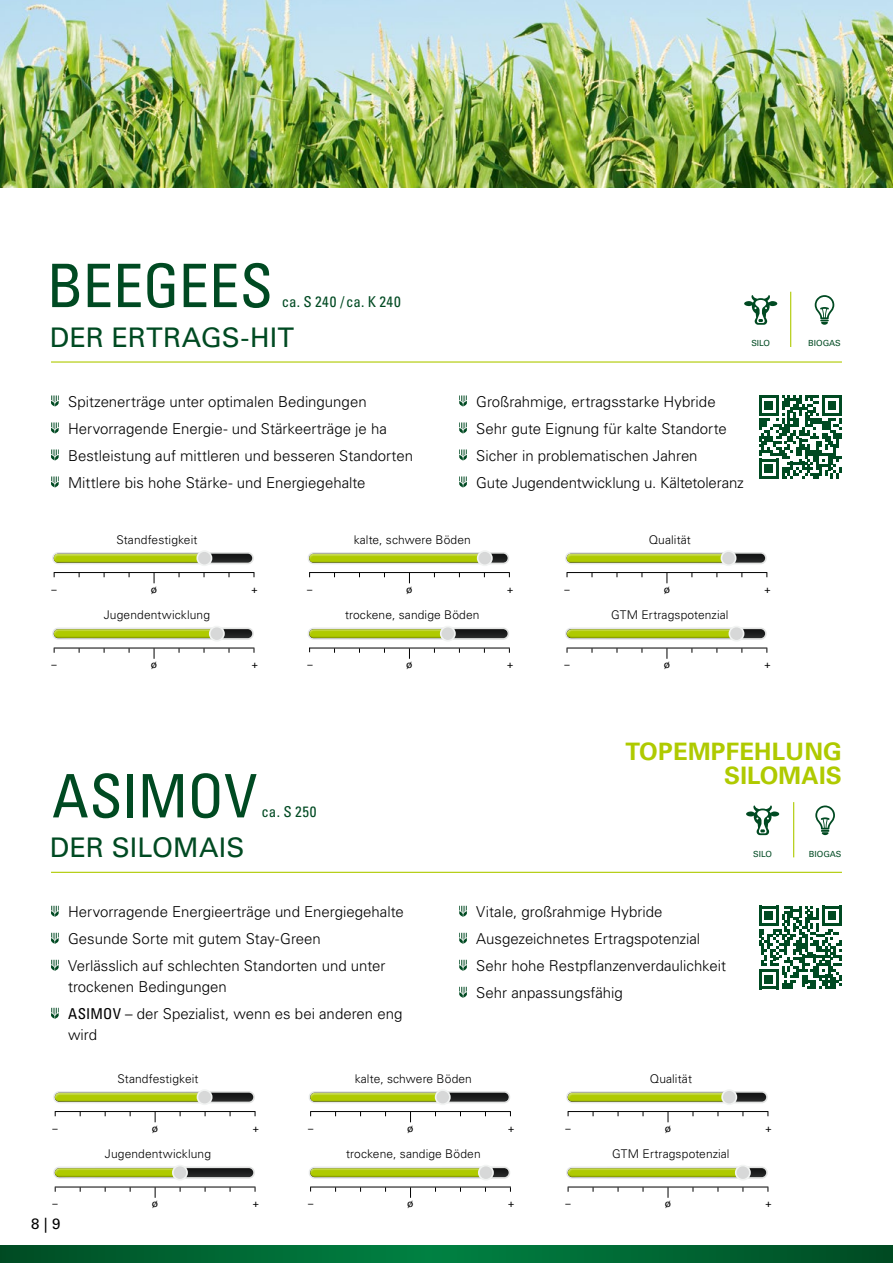
<style>
.page{position:relative;width:893px;height:1263px;background:#fff}
.page>*{position:absolute;margin:0;border:0;box-sizing:border-box;transform-origin:0 0}
.t1{font:condensed 60px "Univers LT Std";letter-spacing:-.005em;color:#004a22}
.t2{font:27px "Univers LT Std";letter-spacing:.005em;color:#004a22}
.t3{font:700 24px/24px "Univers LT Std";letter-spacing:.01em;color:#afca00;text-align:right}
.t4{font:300 15px/27px "Univers LT Std";color:#000}
.t5{font:condensed 15px "Univers LT Std";letter-spacing:.025em;color:#004a22}
.t6{font:15px "Univers LT Std";color:#000}
.t7{font:300 12px "Univers LT Std";letter-spacing:.01em;color:#000}
.t8{font:10.5px "Univers LT Std";color:#000}
.t9{font:8.4px "Univers LT Std";color:#004a22}
.s1{font-weight:400;font-stretch:condensed}
</style>
<div class="page">
<svg style="left:0;top:1246px;width:893px;height:17px;background:#063"></svg>
<img style="left:0;top:0;width:893px;height:187px">
<hr style="left:790px;top:292px;width:1px;height:55px;background:#afca00">
<svg style="left:51px;top:395px;width:8px;height:11px"></svg>
<svg style="left:51px;top:422px;width:8px;height:11px"></svg>
<svg style="left:51px;top:449px;width:8px;height:11px"></svg>
<svg style="left:51px;top:476px;width:8px;height:11px"></svg>
<svg style="left:459px;top:395px;width:8px;height:11px"></svg>
<svg style="left:459px;top:422px;width:8px;height:11px"></svg>
<svg style="left:459px;top:449px;width:8px;height:11px"></svg>
<svg style="left:459px;top:476px;width:8px;height:11px"></svg>
<hr style="left:51px;top:361px;width:791px;height:2px;background:#afca00">
<hr style="left:567px;top:572px;width:200px;height:1px;background:#000">
<hr style="left:54px;top:572px;width:200px;height:1px;background:#000">
<hr style="left:309px;top:572px;width:201px;height:1px;background:#000">
<div style="left:721px;top:550px;width:15px;height:16px;background:#f2f4f3;border-radius:8px"></div>
<svg style="left:565px;top:552px;width:202px;height:12px;background:#acba55"></svg>
<div style="left:196px;top:550px;width:16px;height:16px;background:#f2f4f3;border-radius:8px"></div>
<svg style="left:52px;top:552px;width:202px;height:12px;background:#a6b355"></svg>
<div style="left:477px;top:550px;width:16px;height:16px;background:#f2f4f3;border-radius:8px"></div>
<svg style="left:308px;top:552px;width:201px;height:12px;background:#b2c253"></svg>
<hr style="left:567px;top:647px;width:200px;height:1px;background:#000">
<hr style="left:54px;top:647px;width:200px;height:1px;background:#000">
<hr style="left:309px;top:647px;width:201px;height:1px;background:#000">
<div style="left:728px;top:626px;width:16px;height:16px;background:#f2f4f3;border-radius:8px"></div>
<svg style="left:565px;top:627px;width:202px;height:13px;background:#b6c460"></svg>
<div style="left:209px;top:626px;width:16px;height:16px;background:#f2f4f3;border-radius:8px"></div>
<svg style="left:52px;top:627px;width:202px;height:13px;background:#b3c060"></svg>
<div style="left:440px;top:626px;width:16px;height:16px;background:#f2f4f3;border-radius:8px"></div>
<svg style="left:308px;top:627px;width:201px;height:13px;background:#a7b261"></svg>
<svg style="left:744px;top:295px;width:33px;height:30px"></svg>
<svg style="left:815px;top:295px;width:19px;height:30px"></svg>
<hr style="left:793px;top:802px;width:1px;height:55px;background:#afca00">
<hr style="left:51px;top:872px;width:791px;height:1px;background:#afca00">
<svg style="left:51px;top:906px;width:8px;height:11px"></svg>
<svg style="left:51px;top:933px;width:8px;height:11px"></svg>
<svg style="left:51px;top:960px;width:8px;height:11px"></svg>
<svg style="left:51px;top:1008px;width:8px;height:11px"></svg>
<svg style="left:459px;top:906px;width:8px;height:11px"></svg>
<svg style="left:459px;top:933px;width:8px;height:11px"></svg>
<svg style="left:459px;top:960px;width:8px;height:11px"></svg>
<svg style="left:459px;top:987px;width:8px;height:11px"></svg>
<svg style="left:746px;top:805px;width:33px;height:30px"></svg>
<svg style="left:815px;top:805px;width:20px;height:30px"></svg>
<hr style="left:568px;top:1111px;width:200px;height:1px;background:#000">
<hr style="left:55px;top:1111px;width:200px;height:1px;background:#000">
<hr style="left:310px;top:1111px;width:201px;height:1px;background:#000">
<div style="left:721px;top:1089px;width:16px;height:16px;background:#f2f4f3;border-radius:8px"></div>
<svg style="left:566px;top:1091px;width:202px;height:12px;background:#acba55"></svg>
<div style="left:197px;top:1089px;width:16px;height:16px;background:#f2f4f3;border-radius:8px"></div>
<svg style="left:53px;top:1091px;width:202px;height:12px;background:#a6b356"></svg>
<div style="left:435px;top:1089px;width:16px;height:16px;background:#f2f4f3;border-radius:8px"></div>
<svg style="left:309px;top:1091px;width:201px;height:12px;background:#9ca856"></svg>
<hr style="left:568px;top:1186px;width:200px;height:1px;background:#000">
<hr style="left:55px;top:1186px;width:200px;height:1px;background:#000">
<hr style="left:310px;top:1186px;width:201px;height:1px;background:#000">
<div style="left:735px;top:1165px;width:16px;height:15px;background:#f2f4f3;border-radius:8px"></div>
<svg style="left:566px;top:1166px;width:202px;height:13px;background:#b8c75f"></svg>
<div style="left:172px;top:1165px;width:16px;height:15px;background:#f2f4f3;border-radius:8px"></div>
<svg style="left:53px;top:1166px;width:202px;height:13px;background:#a1ab63"></svg>
<div style="left:478px;top:1165px;width:16px;height:15px;background:#f2f4f3;border-radius:8px"></div>
<svg style="left:309px;top:1166px;width:201px;height:13px;background:#b8c75e"></svg>
<svg style="left:759px;top:906px;width:83px;height:83px"></svg>
<svg style="left:759px;top:395px;width:83px;height:84px"></svg>
<h1 class="t1" style="left:47px;top:248px;width:228px">BEEGEES</h1>
<p class="t5" style="left:282px;top:292px;width:121px">ca. S 240 /ca. K 240</p>
<h2 class="t2" style="left:50px;top:321px;width:245px">DER ERTRAGS-HIT</h2>
<p class="t9" style="left:751px;top:338px;width:20px">SILO</p>
<p class="t4" style="left:68px;top:388px;width:346px">Spitzenerträge unter optimalen Bedingungen Hervorragende Energie- und Stärkeerträge je ha Bestleistung auf mittleren und besseren Standorten Mittlere bis hohe Stärke- und Energiegehalte</p>
<p class="t4" style="left:476px;top:388px;width:269px">Großrahmige, ertragsstarke Hybride Sehr gute Eignung für kalte Standorte Sicher in problematischen Jahren<br>Gute Jugendentwicklung u. Kältetoleranz</p>
<p class="t7" style="left:116px;top:532px;width:83px">Standfestigkeit</p>
<p class="t7" style="left:354px;top:532px;width:119px">kalte, schwere Böden</p>
<p class="t7" style="left:649px;top:532px;width:44px">Qualität</p>
<p class="t8" style="left:52px;top:583px;width:7px">–</p>
<p class="t8" style="left:151px;top:583px;width:8px">ø</p>
<p class="t8" style="left:252px;top:583px;width:8px">+</p>
<p class="t8" style="left:307px;top:583px;width:7px">–</p>
<p class="t8" style="left:406px;top:583px;width:8px">ø</p>
<p class="t8" style="left:507px;top:583px;width:8px">+</p>
<p class="t8" style="left:564px;top:583px;width:7px">–</p>
<p class="t8" style="left:664px;top:583px;width:8px">ø</p>
<p class="t8" style="left:764px;top:583px;width:8px">+</p>
<p class="t7" style="left:104px;top:608px;width:108px">Jugendentwicklung</p>
<p class="t7" style="left:345px;top:608px;width:136px">trockene, sandige Böden</p>
<p class="t7" style="left:611px;top:608px;width:119px">GTM Ertragspotenzial</p>
<p class="t8" style="left:52px;top:658px;width:7px">–</p>
<p class="t8" style="left:151px;top:658px;width:8px">ø</p>
<p class="t8" style="left:252px;top:658px;width:8px">+</p>
<p class="t8" style="left:308px;top:658px;width:7px">–</p>
<p class="t8" style="left:406px;top:658px;width:8px">ø</p>
<p class="t8" style="left:507px;top:658px;width:8px">+</p>
<p class="t8" style="left:564px;top:658px;width:7px">–</p>
<p class="t8" style="left:664px;top:658px;width:8px">ø</p>
<p class="t8" style="left:764px;top:658px;width:8px">+</p>
<p class="t9" style="left:808px;top:338px;width:34px">BIOGAS</p>
<h1 class="t1" style="left:52px;top:758px;width:207px">ASIMOV</h1>
<p class="t5" style="left:262px;top:802px;width:56px">ca. S 250</p>
<h2 class="t2" style="left:50px;top:832px;width:196px">DER SILOMAIS</h2>
<p class="t4" style="left:68px;top:898px;width:337px">Hervorragende Energieerträge und Energiegehalte<br>Gesunde Sorte mit gutem Stay-Green<br>Verlässlich auf schlechten Standorten und unter</p>
<p class="t4" style="left:68px;top:973px;width:336px">trockenen Bedingungen<br><span class="s1">ASIMOV</span> – der Spezialist, wenn es bei anderen eng</p>
<p class="t4" style="left:68px;top:1021px;width:31px">wird</p>
<h3 class="t3" style="left:625px;top:740px;width:218px">TOPEMPFEHLUNG<br>SILOMAIS</h3>
<p class="t4" style="left:476px;top:898px;width:251px">Vitale, großrahmige Hybride<br>Ausgezeichnetes Ertragspotenzial<br>Sehr hohe Restpflanzenverdaulichkeit<br>Sehr anpassungsfähig</p>
<p class="t9" style="left:753px;top:848px;width:20px">SILO</p>
<p class="t9" style="left:809px;top:848px;width:34px">BIOGAS</p>
<p class="t7" style="left:117px;top:1071px;width:83px">Standfestigkeit</p>
<p class="t7" style="left:355px;top:1071px;width:119px">kalte, schwere Böden</p>
<p class="t7" style="left:650px;top:1071px;width:44px">Qualität</p>
<p class="t8" style="left:53px;top:1122px;width:7px">–</p>
<p class="t8" style="left:152px;top:1122px;width:8px">ø</p>
<p class="t8" style="left:253px;top:1122px;width:8px">+</p>
<p class="t8" style="left:308px;top:1122px;width:7px">–</p>
<p class="t8" style="left:407px;top:1122px;width:8px">ø</p>
<p class="t8" style="left:508px;top:1122px;width:8px">+</p>
<p class="t8" style="left:566px;top:1122px;width:7px">–</p>
<p class="t8" style="left:665px;top:1122px;width:8px">ø</p>
<p class="t8" style="left:766px;top:1122px;width:8px">+</p>
<p class="t7" style="left:105px;top:1147px;width:108px">Jugendentwicklung</p>
<p class="t7" style="left:346px;top:1147px;width:136px">trockene, sandige Böden</p>
<p class="t7" style="left:612px;top:1147px;width:119px">GTM Ertragspotenzial</p>
<p class="t8" style="left:53px;top:1197px;width:7px">–</p>
<p class="t8" style="left:152px;top:1197px;width:8px">ø</p>
<p class="t8" style="left:253px;top:1197px;width:8px">+</p>
<p class="t8" style="left:308px;top:1197px;width:7px">–</p>
<p class="t8" style="left:407px;top:1197px;width:8px">ø</p>
<p class="t8" style="left:508px;top:1197px;width:8px">+</p>
<p class="t8" style="left:566px;top:1197px;width:7px">–</p>
<p class="t8" style="left:665px;top:1197px;width:8px">ø</p>
<p class="t8" style="left:766px;top:1197px;width:8px">+</p>
<p class="t6" style="left:31px;top:1215px;width:31px">8 | 9</p>
</div>
